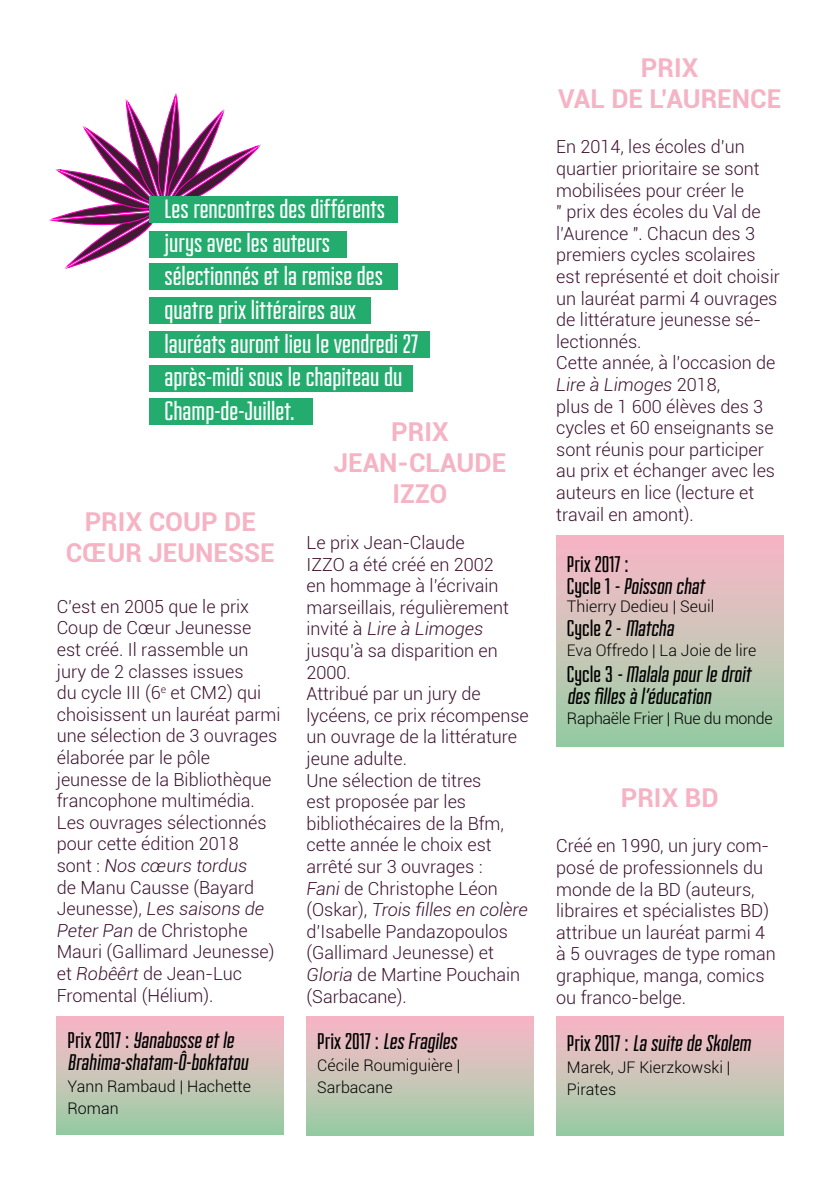
<style>
.page{position:relative;width:840px;height:1191px;background:#fff}
.page>*{position:absolute;margin:0;border:0;box-sizing:border-box;transform-origin:0 0}
.t1{font:28px/33.6px "Fairview";color:#fff}
.t2{font:700 26px/31.2px "Roboto";color:#f5b3c4;text-align:center}
.t3{font:24px/22px "Fairview";color:#000}
.t4{font:300 18px/21.6px "Roboto";color:#3c1130}
.t5{font:300 16px/22px "Roboto";color:#000}
.t6{font:300 16px "Roboto";letter-spacing:-.02em;color:#000}
.s1{font-style:italic}
</style>
<div class="page">
<svg style="left:52px;top:95px;width:207px;height:173px"></svg>
<div style="left:149px;top:196px;width:248px;height:26px;background:#24ac6e"></div>
<div style="left:149px;top:231px;width:197px;height:26px;background:#24ac6e"></div>
<div style="left:149px;top:263px;width:248px;height:26px;background:#24ac6e"></div>
<div style="left:149px;top:297px;width:221px;height:26px;background:#24ac6e"></div>
<div style="left:149px;top:331px;width:280px;height:26px;background:#24ac6e"></div>
<div style="left:149px;top:365px;width:263px;height:26px;background:#24ac6e"></div>
<div style="left:149px;top:398px;width:163px;height:26px;background:#24ac6e"></div>
<div style="left:57px;top:1016px;width:226px;height:118px;background:linear-gradient(to bottom,#fcb8c9,#99cea4)"></div>
<div style="left:306px;top:1016px;width:227px;height:119px;background:linear-gradient(to bottom,#fcb8c9,#98cea4)"></div>
<div style="left:556px;top:1016px;width:226px;height:119px;background:linear-gradient(to bottom,#fcb7c9,#99cea4)"></div>
<div style="left:556px;top:536px;width:226px;height:210px;background:linear-gradient(to bottom,#fcb8c9,#98cea4)"></div>
<h1 class="t1" style="left:164px;top:192px;width:255px">Les rencontres des différents jurys avec les auteurs sélectionnés et la remise des quatre prix littéraires aux lauréats auront lieu le vendredi 27 après-midi sous le chapiteau du<br>Champ-de-Juillet.</h1>
<h2 class="t2" style="left:333px;top:415px;width:174px">PRIX<br>JEAN-CLAUDE<br>IZZO</h2>
<p class="t4" style="left:306px;top:531px;width:224px">Le prix Jean-Claude<br>IZZO a été créé en 2002<br>en hommage à l’écrivain marseillais, régulièrement invité à <span class="s1">Lire à Limoges </span>jusqu’à sa disparition en<br>2000.<br>Attribué par un jury de lycéens, ce prix récompense un ouvrage de la littérature jeune adulte.<br>Une sélection de titres<br>est proposée par les bibliothécaires de la Bfm, cette année le choix est arrêté sur 3 ouvrages :<br><span class="s1">Fani</span> de Christophe Léon (Oskar), <span class="s1">Trois filles en colère </span>d’Isabelle Pandazopoulos (Gallimard Jeunesse) et<br><span class="s1">Gloria</span> de Martine Pouchain (Sarbacane).</p>
<h2 class="t2" style="left:66px;top:505px;width:210px">PRIX COUP DE<br>CŒUR JEUNESSE</h2>
<p class="t4" style="left:57px;top:595px;width:225px">C’est en 2005 que le prix<br>Coup de Cœur Jeunesse<br>est créé. Il rassemble un jury de 2 classes issues<br>du cycle III (6<sup>e</sup> et CM2) qui choisissent un lauréat parmi une sélection de 3 ouvrages élaborée par le pôle jeunesse de la Bibliothèque francophone multimédia.<br>Les ouvrages sélectionnés pour cette édition 2018<br>sont : <span class="s1">Nos cœurs tordus<br></span>de Manu Causse (Bayard<br>Jeunesse), <span class="s1">Les saisons de<br>Peter Pan</span> de Christophe<br>Mauri (Gallimard Jeunesse) et <span class="s1">Robêêrt</span> de Jean-Luc<br>Fromental (Hélium).</p>
<h3 class="t3" style="left:67px;top:1029px;width:185px">Prix 2017 : Yanabosse etle<br>Brahima-shatam-Ô-boktatou</h3>
<p class="t5" style="left:67px;top:1074px;width:185px">Yann Rambaud | Hachette<br>Roman</p>
<h3 class="t3" style="left:317px;top:1030px;width:144px">Prix 2017 : Les Fragiles</h3>
<p class="t5" style="left:317px;top:1053px;width:144px">Cécile Roumiguière |<br>Sarbacane</p>
<h2 class="t2" style="left:558px;top:51px;width:224px">PRIX<br>VAL DE L’AURENCE</h2>
<p class="t4" style="left:556px;top:135px;width:225px">En 2014, les écoles d’un quartier prioritaire se sont mobilisées pour créer le<br>" prix des écoles du Val de l’Aurence ". Chacun des 3 premiers cycles scolaires est représenté et doit choisir un lauréat parmi 4 ouvrages de littérature jeunesse sé&shy;lectionnés.<br>Cette année, à l’occasion de<br><span class="s1">Lire à Limoges</span> 2018,<br>plus de 1 600 élèves des 3 cycles et 60 enseignants se sont réunis pour participer au prix et échanger avec les auteurs en lice (lecture et travail en amont).</p>
<h3 class="t3" style="left:566px;top:552px;width:142px">Prix 2017 :<br>Cycle 1 -Poisson chat</h3>
<p class="t5" style="left:566px;top:594px;width:149px">Thierry Dedieu | Seuil</p>
<h3 class="t3" style="left:566px;top:616px;width:111px">Cycle 2 - Matcha</h3>
<p class="t5" style="left:566px;top:638px;width:191px">Eva Offredo | La Joie de lire</p>
<h3 class="t3" style="left:566px;top:662px;width:189px">Cycle 3 -Malala pourle droit des filles à l’éducation</h3>
<p class="t6" style="left:566px;top:707px;width:207px">Raphaële Frier | Rue du monde</p>
<h2 class="t2" style="left:620px;top:781px;width:99px">PRIX BD</h2>
<p class="t4" style="left:556px;top:834px;width:221px">Créé en 1990, un jury com&shy;posé de professionnels du monde de la BD (auteurs, libraires et spécialistes BD) attribue un lauréat parmi 4 à 5 ouvrages de type roman graphique, manga, comics ou franco-belge.</p>
<h3 class="t3" style="left:566px;top:1032px;width:189px">Prix 2017 : La suite de Skolem</h3>
<p class="t5" style="left:566px;top:1055px;width:165px">Marek, JF Kierzkowski |<br>Pirates</p>
</div>
